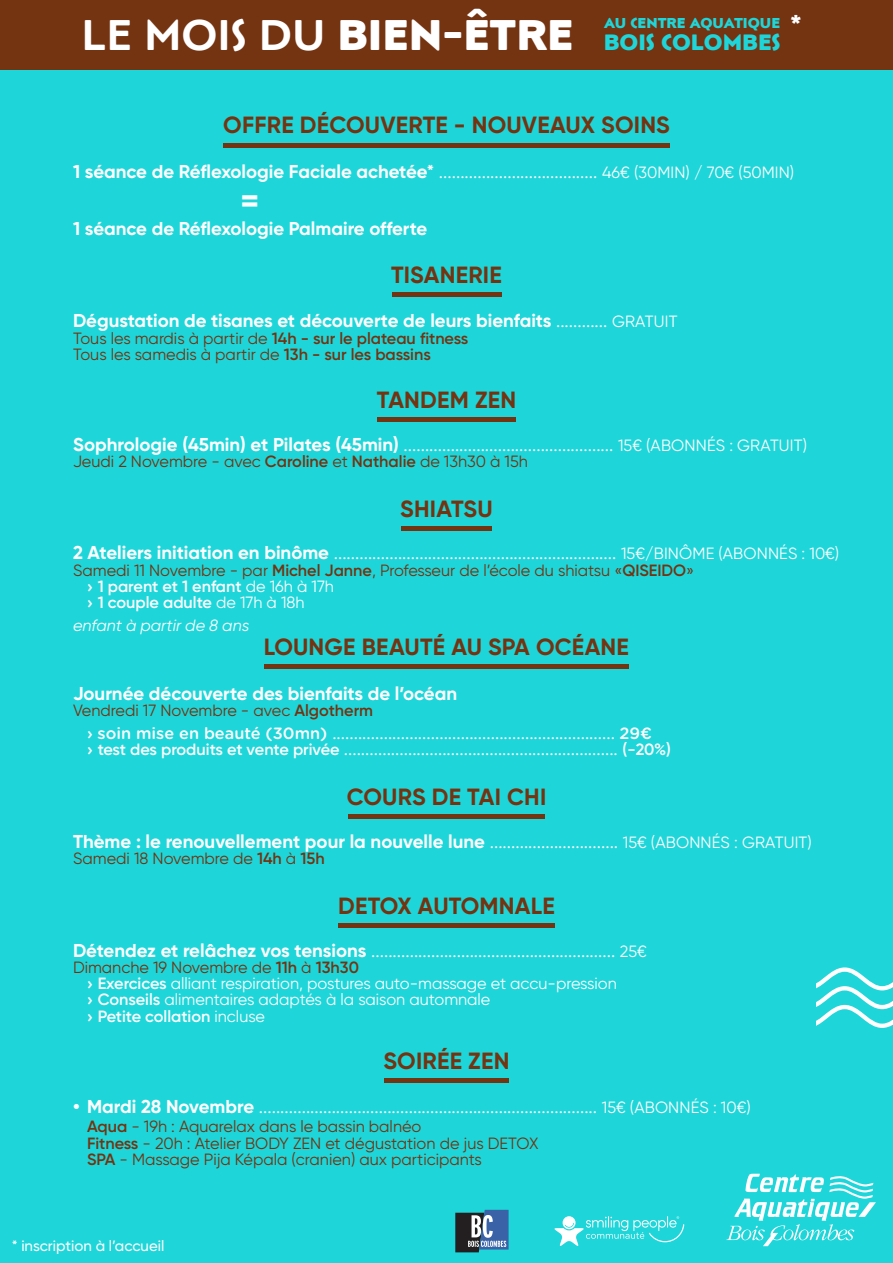
<style>
.page{position:relative;width:893px;height:1263px;background:#1ed6d9}
.page>*{position:absolute;margin:0;border:0;box-sizing:border-box;transform-origin:0 0}
.t1{font:900 42.6px "Posterama 1901";color:#fff}
.t2{font:700 34.5px "Gilroy";color:#fff}
.t3{font:700 23.4px "Gilroy";letter-spacing:.01em;color:#743311}
.t4{font:900 22.05px "Posterama 1901";color:#1ed6d9}
.t5{font:900 21.45px "Posterama 1901";color:#fff}
.t6{font:18.6px "Gilroy";color:#fff}
.t7{font:700 18.6px "Gilroy";color:#fff}
.t8{font:16.35px "Gilroy";color:#743311}
.t9{font:16.35px "Gilroy";color:#fff}
.t10{font:600 16.35px "Gilroy";color:#fff}
.t11{font:600 16.35px "Gilroy";color:#743311}
.t12{font:italic 16.35px "Gilroy";color:#fff}
.t13{font:500 15px "Gilroy";color:#fff}
.t14{font:900 14.25px "Posterama 1901";color:#1ed6d9}
.s1{font-weight:600}
.s2{font-weight:700}
.s3{font-size:16.35px}
.s4{font-weight:400}
.s5{font-weight:400;font-size:16.35px}
.s6{font-family:"Gotham Rounded";font-weight:500}
.s7{font-family:"Gotham Rounded";font-weight:500;font-size:16.35px}
.s8{font-weight:600;font-size:16.35px}
</style>
<div class="page">
<div style="left:0;top:0;width:893px;height:70px;background:#743311"></div>
<hr style="left:377px;top:417px;width:139px;height:4px;background:#743311">
<div style="left:401px;top:526px;width:91px;height:5px;background:#743311"></div>
<div style="left:264px;top:664px;width:364px;height:5px;background:#743311"></div>
<hr style="left:348px;top:814px;width:197px;height:4px;background:#743311">
<div style="left:338px;top:923px;width:216px;height:5px;background:#743311"></div>
<div style="left:392px;top:292px;width:109px;height:5px;background:#743311"></div>
<div style="left:384px;top:1078px;width:125px;height:5px;background:#743311"></div>
<svg style="left:816px;top:967px;width:77px;height:61px"></svg>
<div style="left:223px;top:143px;width:447px;height:5px;background:#743311"></div>
<svg style="left:726px;top:1174px;width:150px;height:72px"></svg>
<svg style="left:554px;top:1216px;width:130px;height:30px"></svg>
<svg style="left:455px;top:1210px;width:54px;height:42px;background:#526f89"></svg>
<p class="t1" style="left:82px;top:4px;width:493px"><span class="s1">LE MOIS DU</span> BIEN-ÊTRE</p>
<p class="t14" style="left:604px;top:13px;width:177px">AU CENTRE AQUATIQUE</p>
<p class="t5" style="left:790px;top:7px;width:12px">*</p>
<p class="t4" style="left:604px;top:27px;width:178px">BOIS COLOMBES</p>
<p class="t3" style="left:223px;top:110px;width:448px">OFFRE DÉCOUVERTE - NOUVEAUX SOINS</p>
<p class="t6" style="left:73px;top:160px;width:723px"><span class="s2">1 séance de Réflexologie Faciale achetée*</span> ..................................... <span class="s3">46€ (30MIN) / 70€ (50MIN)</span></p>
<p class="t2" style="left:241px;top:179px;width:20px">=</p>
<p class="t7" style="left:73px;top:217px;width:356px">1 séance de Réflexologie Palmaire offerte</p>
<p class="t3" style="left:391px;top:260px;width:112px">TISANERIE</p>
<p class="t7" style="left:73px;top:309px;width:606px">Dégustation de tisanes et découverte de leurs bienfaits <span class="s4">............</span> <span class="s5">GRATUIT</span></p>
<p class="t11" style="left:73px;top:328px;width:397px"><span class="s4">Tous les mardis à partir de</span> 14h - sur le plateau fitness</p>
<p class="t8" style="left:73px;top:344px;width:359px">Tous les samedis à partir de <span class="s1">13h - sur les bassins</span></p>
<p class="t3" style="left:377px;top:385px;width:141px">TANDEM ZEN</p>
<p class="t6" style="left:73px;top:433px;width:735px"><span class="s2">Sophrologie (45min) et Pilates (45min)</span> ................................................. <span class="s3">15€ (ABONNÉS : GRATUIT)</span></p>
<p class="t8" style="left:73px;top:451px;width:456px">Jeudi 2 Novembre - avec <span class="s1">Caroline</span> et <span class="s1">Nathalie</span> de 13h30 à 15h</p>
<p class="t3" style="left:400px;top:494px;width:94px">SHIATSU</p>
<p class="t6" style="left:73px;top:541px;width:768px"><span class="s2">2 Ateliers initiation en binôme</span> .................................................................. <span class="s3">15€/BINÔME (ABONNÉS : 10€)</span></p>
<p class="t8" style="left:73px;top:560px;width:623px">Samedi 11 Novembre - par <span class="s1">Michel Janne</span>, Professeur de l’école du shiatsu «<span class="s1">QISEIDO</span>»</p>
<p class="t10" style="left:87px;top:576px;width:248px"><span class="s6">›</span> 1 parent et 1 enfant <span class="s4">de 16h à 17h</span></p>
<p class="t10" style="left:87px;top:592px;width:219px"><span class="s6">›</span> 1 couple adulte <span class="s4">de 17h à 18h</span></p>
<p class="t12" style="left:73px;top:615px;width:178px">enfant à partir de 8 ans</p>
<p class="t3" style="left:264px;top:632px;width:367px">LOUNGE BEAUTÉ AU SPA OCÉANE</p>
<p class="t7" style="left:73px;top:682px;width:386px">Journée découverte des bienfaits de l’océan</p>
<p class="t8" style="left:73px;top:700px;width:302px">Vendredi 17 Novembre - avec <span class="s1">Algotherm</span></p>
<p class="t6" style="left:87px;top:721px;width:566px"><span class="s7">› soin mise en beauté (30mn)</span> .................................................................. <span class="s7">29€</span></p>
<p class="t6" style="left:87px;top:737px;width:585px"><span class="s7">›</span> <span class="s8">test des produits et vente privée</span> ................................................................ <span class="s8">(-20%)</span></p>
<p class="t3" style="left:347px;top:782px;width:201px">COURS DE TAI CHI</p>
<p class="t7" style="left:73px;top:830px;width:740px">Thème : le renouvellement pour la nouvelle lune <span class="s4">..............................</span> <span class="s5">15€ (ABONNÉS : GRATUIT)</span></p>
<p class="t8" style="left:73px;top:848px;width:253px">Samedi 18 Novembre de <span class="s1">14h</span> à <span class="s1">15h</span></p>
<p class="t3" style="left:338px;top:891px;width:218px">DETOX AUTOMNALE</p>
<p class="t6" style="left:73px;top:939px;width:575px"><span class="s2">Détendez et relâchez vos tensions</span> ......................................................... <span class="s3">25€</span></p>
<p class="t8" style="left:73px;top:957px;width:287px">Dimanche 19 Novembre de <span class="s1">11h</span> à <span class="s1">13h30</span></p>
<p class="t9" style="left:87px;top:973px;width:531px"><span class="s6">›</span> <span class="s1">Exercices</span> alliant respiration, postures auto-massage et accu-pression</p>
<p class="t9" style="left:87px;top:990px;width:405px"><span class="s6">›</span> <span class="s1">Conseils</span> alimentaires adaptés à la saison automnale</p>
<p class="t10" style="left:87px;top:1006px;width:180px"><span class="s6">›</span> Petite collation <span class="s4">incluse</span></p>
<p class="t3" style="left:383px;top:1046px;width:127px">SOIRÉE ZEN</p>
<p class="t6" style="left:73px;top:1095px;width:679px"><span class="s2">• Mardi 28 Novembre</span> ............................................................................... <span class="s3">15€ (ABONNÉS : 10€)</span></p>
<p class="t8" style="left:87px;top:1117px;width:336px"><span class="s1">Aqua</span> - 19h : Aquarelax dans le bassin balnéo</p>
<p class="t8" style="left:87px;top:1133px;width:453px"><span class="s1">Fitness</span> - 20h : Atelier BODY ZEN et dégustation de jus DETOX</p>
<p class="t8" style="left:87px;top:1149px;width:396px"><span class="s1">SPA</span> - Massage Pija Képala (cranien) aux participants</p>
<p class="t13" style="left:12px;top:1236px;width:154px">* inscription à l’accueil</p>
</div>
